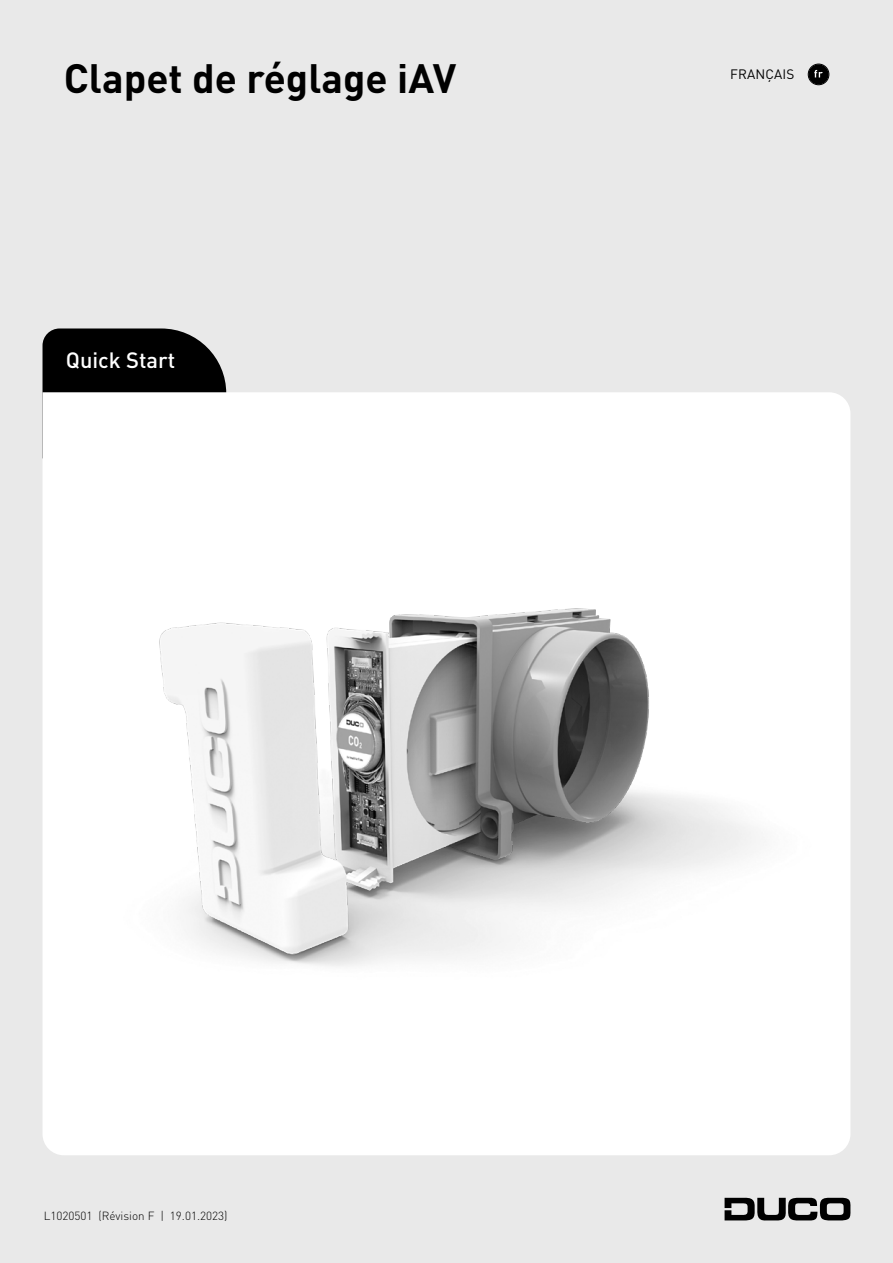
<style>
.page{position:relative;width:893px;height:1263px;background:#e9e9e9}
.page>*{position:absolute;margin:0;border:0;box-sizing:border-box;transform-origin:0 0}
.t1{font:700 40.5px "DINOT";color:#000}
.t2{font:500 21.9px "DINOT";color:#fff}
.t3{font:13.5px "DINOT";letter-spacing:.01em;color:#000}
.t4{font:300 11.7px "DINOT";color:#000}
</style>
<div class="page">
<svg style="left:43px;top:328px;width:183px;height:64px;background:#141414"></svg>
<div style="left:43px;top:392px;width:807px;height:763px;background:#fff"></div>
<img style="left:43px;top:543px;width:807px;height:461px">
<div style="left:808px;top:64px;width:21px;height:20px;background:#000;border-radius:50%"></div>
<svg style="left:814px;top:70px;width:9px;height:7px"></svg>
<div style="left:808px;top:64px;width:21px;height:21px;border:1px solid #000;border-radius:50%"></div>
<svg style="left:725px;top:1198px;width:126px;height:23px"></svg>
<h1 class="t1" style="left:64px;top:50px;width:394px">Clapet de réglage iAV</h1>
<h2 class="t2" style="left:66px;top:345px;width:111px">Quick Start</h2>
<p class="t3" style="left:730px;top:65px;width:66px">FRANÇAIS</p>
<p class="t4" style="left:44px;top:1208px;width:185px">L1020501 (Révision F | 19.01.2023)</p>
</div>
